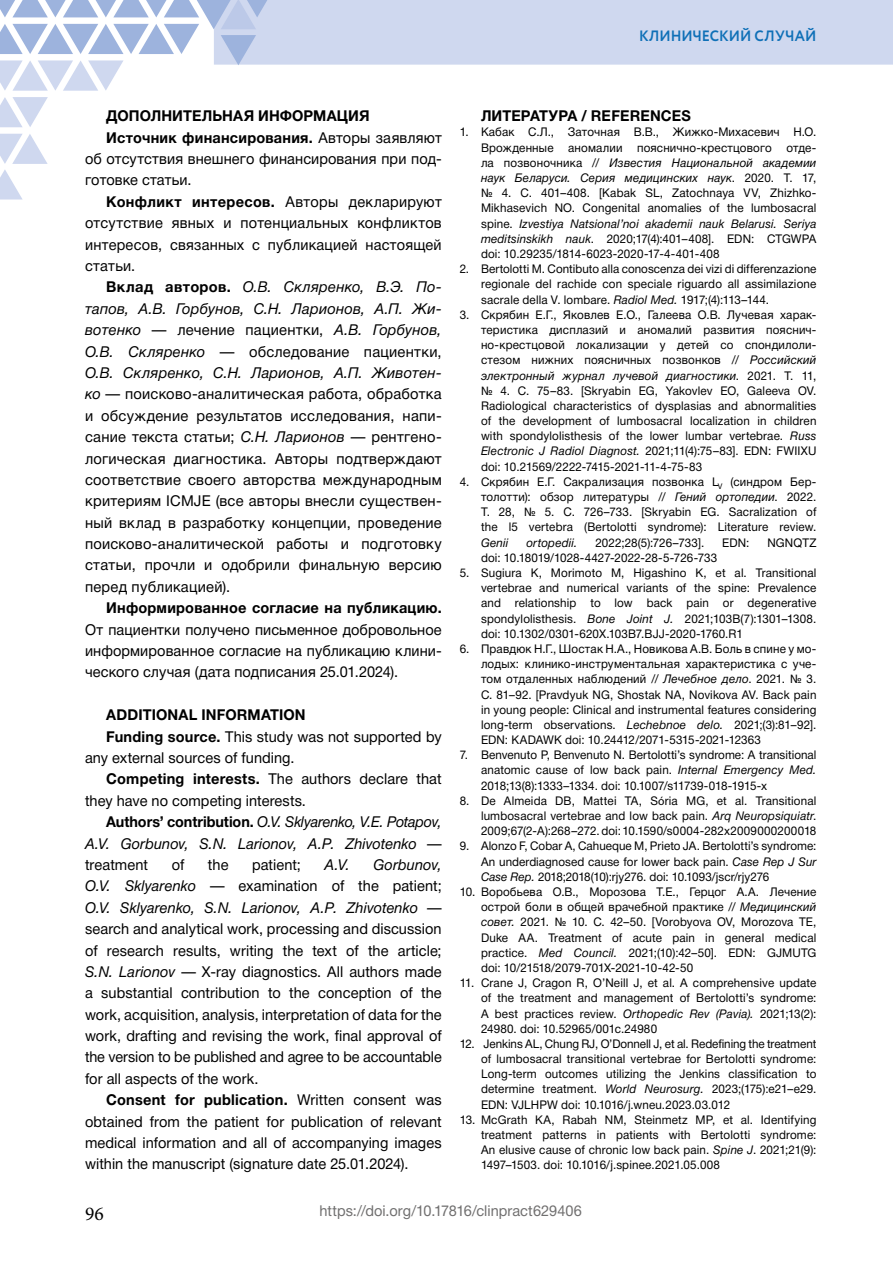
<style>
.page{position:relative;width:893px;height:1263px;background:#fff}
.page>*{position:absolute;margin:0;border:0;box-sizing:border-box;transform-origin:0 0}
.t1{font:19.5px "Minion Pro";color:#000}
.Body_Text{font:15px/21.5px "Helvetica Neue Cyr";letter-spacing:.005em;color:#000;text-align:justify}
.Body_Text-2{font:italic 15px/21.5px "Helvetica Neue Cyr";letter-spacing:-.005em;color:#000;text-align:justify;scale:.96 1}
.Header_01{font:700 15px "Helvetica Neue Cyr";letter-spacing:.01em;color:#000}
.t2{font:15px "Helvetica Neue Cyr";letter-spacing:.005em;color:#706f6f}
.t3{font:700 15px "Circe";letter-spacing:.005em;color:#0f70b7;scale:.95 1}
.Body_Text-3{font:italic 15px "Helvetica Neue Cyr";letter-spacing:-.005em;color:#000}
.t4{font:12px/15.1px "Helvetica Neue Cyr";letter-spacing:.01em;color:#000;text-align:justify}
.t5{font:italic 12px "Helvetica Neue Cyr";letter-spacing:.015em;color:#000}
.s1{font-weight:700}
.s2{font-style:italic}
.s3{font-weight:700;font-style:normal}
.s4{font-style:normal}
.s5{font-family:"Myriad Pro"}
</style>
<div class="page">
<svg style="left:0;top:97px;width:48px;height:30px"></svg>
<svg style="left:0;top:134px;width:48px;height:65px"></svg>
<svg style="left:0;top:0;width:893px;height:91px"></svg>
<p class="t3" style="left:639px;top:26px;width:188px">КЛИНИЧЕСКИЙ СЛУЧАЙ</p>
<h3 class="Header_01" style="left:106px;top:108px;width:265px">ДОПОЛНИТЕЛЬНАЯ ИНФОРМАЦИЯ</h3>
<p class="Body_Text" style="left:85px;top:127px;width:358px;text-indent:21px"><span class="s1">Источник финансирования.</span> Авторы заявляют об отсутствия внешнего финансирования при под&shy;готовке статьи.</p>
<p class="Body_Text" style="left:85px;top:191px;width:358px;text-indent:21px"><span class="s1">Конфликт интересов.</span> Авторы декларируют отсутствие явных и потенциальных конфликтов интересов, связанных с публикацией настоящей статьи.</p>
<p class="Body_Text" style="left:85px;top:277px;width:358px;text-indent:21px"><span class="s1">Вклад авторов.</span> <span class="s2">О.В. Скляренко, В.Э. По&shy;тапов, А.В. Горбунов, С.Н. Ларионов, А.П. Жи&shy;вотенко</span> — лечение пациентки, <span class="s2">А.В. Горбунов, О.В. Скляренко</span> — обследование пациентки, <span class="s2">О.В. Скляренко, С.Н. Ларионов, А.П. Животен&shy;ко</span> — поисково-аналитическая работа, обработка и обсуждение результатов исследования, напи&shy;сание текста статьи; <span class="s2">С.Н. Ларионов</span> — рентгено&shy;логическая диагностика. Авторы подтверждают соответствие своего авторства международным критериям ICMJE (все авторы внесли существен&shy;ный вклад в разработку концепции, проведение поисково-аналитической работы и подготовку статьи, прочли и одобрили финальную версию перед публикацией).</p>
<p class="Body_Text" style="left:85px;top:597px;width:358px;text-indent:21px"><span class="s1">Информированное согласие на публикацию.<br></span>От пациентки получено письменное добровольное информированное согласие на публикацию клини&shy;ческого случая (дата подписания 25.01.2024).</p>
<h3 class="Header_01" style="left:106px;top:707px;width:201px">ADDITIONAL INFORMATION</h3>
<p class="Body_Text" style="left:85px;top:726px;width:358px;text-indent:21px"><span class="s1">Funding source.</span> This study was not supported by any external sources of funding.</p>
<p class="Body_Text" style="left:85px;top:768px;width:358px;text-indent:21px"><span class="s1">Competing interests.</span> The authors declare that they have no competing interests.</p>
<p class="Body_Text-2" style="left:85px;top:811px;width:373px;text-indent:21px"><span class="s3">Authors’ contribution.</span> O.V. Sklyarenko, V.E. Potapov, A.V. Gorbunov, S.N. Larionov, A.P. Zhivotenko <span class="s4">— treatment</span></p>
<p class="Body_Text" style="left:85px;top:854px;width:358px;text-indent:288px"><span class="s2">Gorbunov, O.V. Sklyarenko</span> — examination of the patient; <span class="s2">O.V. Sklyarenko, S.N. Larionov, A.P. Zhivotenko</span> — search and analytical work, processing and discussion of research results, writing the text of the article; <span class="s2">S.N. Larionov</span> — X-ray diagnostics. All authors made a substantial contribution to the conception of the work, acquisition, analysis, interpretation of data for the work, drafting and revising the work, final approval of the version to be published and agree to be accountable for all aspects of the work.</p>
<p class="Body_Text" style="left:85px;top:1089px;width:358px;text-indent:21px"><span class="s1">Consent for publication.</span> Written consent was obtained from the patient for publication of relevant medical information and all of accompanying images within the manuscript (signature date 25.01.2024).</p>
<p class="Body_Text" style="left:172px;top:854px;width:14px">of</p>
<p class="Body_Text" style="left:208px;top:854px;width:22px">the</p>
<p class="Body_Text" style="left:252px;top:854px;width:50px">patient;</p>
<p class="Body_Text-3" style="left:325px;top:856px;width:27px">A.V.</p>
<h3 class="Header_01" style="left:481px;top:108px;width:211px">ЛИТЕРАТУРА / REFERENCES</h3>
<p class="t4" style="left:481px;top:125px;width:337px;text-indent:-21px">1. Кабак С.Л., Заточная В.В., Жижко-Михасевич Н.О.<br>Врожденные аномалии пояснично-крестцового отде&shy;ла позвоночника // <span class="s2">Известия Национальной академии наук Беларуси. Серия медицинских наук</span>. 2020. Т. 17, № 4. С. 401–408. [Kabak SL, Zatochnaya VV, Zhizhko-Mikhasevich NO. Congenital anomalies of the lumbosacral spine. <span class="s2">Izvestiya Natsional’noi akademii nauk Belarusi. Seriya meditsinskikh nauk</span>. 2020;17(4):401–408]. EDN: CTGWPA doi: 10.29235/1814-6023-2020-17-4-401-408</p>
<p class="t4" style="left:481px;top:261px;width:337px;text-indent:-21px">2. Bertolotti M. Contibuto alla conoscenza dei vizi di differenzazione regionale del rachide con speciale riguardo all assimilazione sacrale della V. lombare. <span class="s2">Radiol Med.</span> 1917;(4):113–144.</p>
<p class="t4" style="left:481px;top:307px;width:337px;text-indent:-21px">3. Скрябин Е.Г., Яковлев Е.О., Галеева О.В. Лучевая харак&shy;теристика дисплазий и аномалий развития пояснич&shy;но-крестцовой локализации у детей со спондилоли&shy;стезом нижних поясничных позвонков // <span class="s2">Российский электронный журнал лучевой диагностики</span>. 2021. Т. 11, № 4. С. 75–83. [Skryabin EG, Yakovlev EO, Galeeva OV.<br>Radiological characteristics of dysplasias and abnormalities of the development of lumbosacral localization in children with spondylolisthesis of the lower lumbar vertebrae. <span class="s2">Russ Electronic J Radiol Diagnost.</span> 2021;11(4):75–83]. EDN: FWIIXU doi: 10.21569/2222-7415-2021-11-4-75-83</p>
<p class="t4" style="left:481px;top:474px;width:337px;text-indent:-21px">4. Скрябин Е.Г. Сакрализация позвонка L<sub>V</sub> (cиндром Бер&shy;толотти): обзор литературы // <span class="s2">Гений ортопедии</span>. 2022.<br>Т. 28, № 5. С. 726–733. [Skryabin EG. Sacralization of the l5 vertebra (Bertolotti syndrome): Literature review.<br><span class="s2">Genii</span></p>
<p class="t5" style="left:526px;top:536px;width:53px">ortopedii.</p>
<p class="t4" style="left:595px;top:535px;width:110px">2022;28(5):726–733].</p>
<p class="t4" style="left:722px;top:535px;width:29px">EDN:</p>
<p class="t4" style="left:767px;top:535px;width:51px">NGNQTZ</p>
<p class="t4" style="left:481px;top:550px;width:238px">doi: 10.18019/1028-4427-2022-28-5-726-733</p>
<p class="t4" style="left:481px;top:565px;width:337px;text-indent:-21px">5. Sugiura K, Morimoto M, Higashino K, et al. Transitional vertebrae and numerical variants of the spine: Prevalence and relationship to low back pain or degenerative spondylolisthesis. <span class="s2">Bone Joint J.</span> 2021;103B(7):1301–1308. doi: 10.1302/0301-620X.103B7.BJJ-2020-1760.R1</p>
<p class="t4" style="left:481px;top:641px;width:337px;text-indent:-21px">6. Правдюк Н.Г., Шостак Н.А., Новикова А.В. Боль в спине у мо&shy;лодых: клинико-инструментальная характеристика с уче&shy;том отдаленных наблюдений // <span class="s2">Лечебное дело</span>. 2021. № 3.<br>С. 81–92. [Pravdyuk NG, Shostak NA, Novikova AV. Back pain in young people: Clinical and instrumental features considering long-term observations. <span class="s2">Lechebnoe delo.</span> 2021;(3):81–92].<br>EDN: KADAWK doi: 10.24412/2071-5315-2021-12363</p>
<p class="t4" style="left:481px;top:748px;width:337px;text-indent:-21px">7. Benvenuto Р, Benvenuto N. Bertolotti’s syndrome: A transitional anatomic cause of low back pain. <span class="s2">Internal Emergency Med.<br></span>2018;13(8):1333–1334. doi: 10.1007/s11739-018-1915-x</p>
<p class="t4" style="left:481px;top:793px;width:337px;text-indent:-21px">8. De Almeida DB, Mattei TA, S<span class="s5">ó</span>ria MG, et al. Transitional lumbosacral vertebrae and low back pain. <span class="s2">Arq Neuropsiquiatr</span>.<br>2009;67(2-A):268–272. doi: 10.1590/s0004-282x2009000200018</p>
<p class="t4" style="left:481px;top:839px;width:337px;text-indent:-21px">9. Alonzo F, Cobar А, Cahueque M, Prieto JA. Bertolotti’s syndrome:<br>An underdiagnosed cause for lower back pain. <span class="s2">Case Rep J Sur Case Rep.</span> 2018;2018(10):rjy276. doi: 10.1093/jscr/rjy276</p>
<p class="t4" style="left:481px;top:884px;width:337px;text-indent:-21px">10. Воробьева О.В., Морозова Т.Е., Герцог А.А. Лечение острой боли в общей врачебной практике // <span class="s2">Медицинский совет.</span> 2021. № 10. С. 42–50. [Vorobyova OV, Morozova TE, Duke AA. Treatment of acute pain in general medical practice. <span class="s2">Med Council.</span> 2021;(10):42–50]. EDN: GJMUTG doi: 10/21518/2079-701X-2021-10-42-50</p>
<p class="t4" style="left:481px;top:975px;width:337px;text-indent:-21px">11. Crane J, Cragon R, O’Neill J, et al. A comprehensive update of the treatment and management of Bertolotti’s syndrome:<br>A best practices review. <span class="s2">Orthopedic Rev (Pavia).</span> 2021;13(2):<br>24980. doi: 10.52965/001c.24980</p>
<p class="t4" style="left:481px;top:1036px;width:337px;text-indent:-21px">12. Jenkins AL, Chung RJ, O’Donnell J, et al. Redefining the treatment of lumbosacral transitional vertebrae for Bertolotti syndrome:<br>Long-term outcomes utilizing the Jenkins classification to determine treatment. <span class="s2">World Neurosurg.</span> 2023;(175):e21–e29.<br>EDN: VJLHPW doi: 10.1016/j.wneu.2023.03.012</p>
<p class="t4" style="left:481px;top:1112px;width:337px;text-indent:-21px">13. McGrath KA, Rabah NM, Steinmetz MP, et al. Identifying treatment patterns in patients with Bertolotti syndrome:<br>An elusive cause of chronic low back pain. <span class="s2">Spine J</span>. 2021;21(9):<br>1497–1503. doi: 10.1016/j.spinee.2021.05.008</p>
<h1 class="t1" style="left:85px;top:1200px;width:20px">96</h1>
<p class="t2" style="left:319px;top:1203px;width:264px">https://doi.org/10.17816/clinpract629406</p>
</div>
